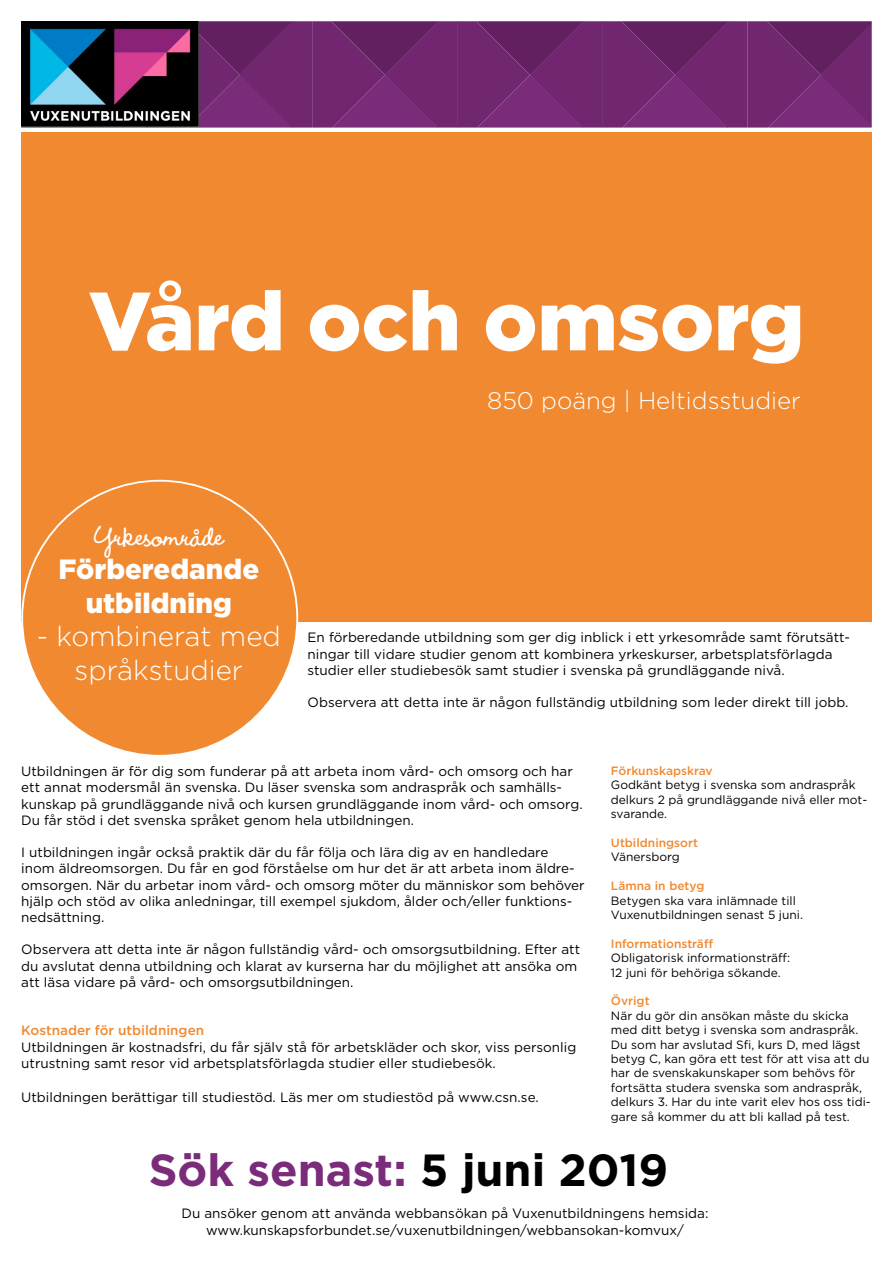
<style>
.page{position:relative;width:893px;height:1263px;background:#fff}
.page>*{position:absolute;margin:0;border:0;box-sizing:border-box;transform-origin:0 0}
.t1{font:900 82.5px "Gotham";color:#fff}
.t2{font:700 45px "Gotham";color:#7a2b7a}
.t3{font:700 36px "Wendy LP";color:#fff}
.t4{font:300 27.75px/33.3px "Gotham";color:#fff;text-align:center}
.t5{font:900 27.75px/33.3px "Gotham";color:#fff;text-align:center}
.t6{font:300 24px "Gotham";color:#fff}
.t7{font:13.5px/16.2px "Gotham";color:#000}
.t8{font:500 13.5px "Gotham";color:#f18930}
.t9{font:12px/14.4px "Gotham";color:#000}
.t10{font:500 12px "Gotham";color:#f18930}
.s1{color:#000}
</style>
<div class="page">
<svg style="left:21px;top:21px;width:851px;height:107px;background:#70286f"></svg>
<img style="left:22px;top:21px;width:177px;height:105px">
<div style="left:21px;top:133px;width:851px;height:489px;background:#f18930"></div>
<div style="left:22px;top:481px;width:275px;height:275px;background:#f18930;border-radius:50%"></div>
<h1 class="t1" style="left:89px;top:264px;width:717px">Vård och omsorg</h1>
<h3 class="t6" style="left:487px;top:385px;width:315px">850 poäng | Heltidsstudier</h3>
<h3 class="t3" style="left:94px;top:515px;width:131px">Yrkesområde</h3>
<h3 class="t5" style="left:59px;top:553px;width:202px">Förberedande utbildning</h3>
<h3 class="t4" style="left:37px;top:619px;width:246px">- kombinerat med språkstudier</h3>
<p class="t7" style="left:308px;top:629px;width:544px">En förberedande utbildning som ger dig inblick i ett yrkesområde samt förutsätt&shy;ningar till vidare studier genom att kombinera yrkeskurser, arbetsplatsförlagda studier eller studiebesök samt studier i svenska på grundläggande nivå.</p>
<p class="t7" style="left:308px;top:694px;width:542px">Observera att detta inte är någon fullständig utbildning som leder direkt till jobb.</p>
<p class="t7" style="left:21px;top:763px;width:563px">Utbildningen är för dig som funderar på att arbeta inom vård- och omsorg och har ett annat modersmål än svenska. Du läser svenska som andraspråk och samhälls&shy;kunskap på grundläggande nivå och kursen grundläggande inom vård- och omsorg.<br>Du får stöd i det svenska språket genom hela utbildningen.</p>
<p class="t7" style="left:21px;top:844px;width:565px">I utbildningen ingår också praktik där du får följa och lära dig av en handledare inom äldreomsorgen. Du får en god förståelse om hur det är att arbeta inom äldre&shy;omsorgen. När du arbetar inom vård- och omsorg möter du människor som behöver hjälp och stöd av olika anledningar, till exempel sjukdom, ålder och/eller funktions&shy;nedsättning.</p>
<p class="t7" style="left:21px;top:941px;width:560px">Observera att detta inte är någon fullständig vård- och omsorgsutbildning. Efter att du avslutat denna utbildning och klarat av kurserna har du möjlighet att ansöka om att läsa vidare på vård- och omsorgsutbildningen.</p>
<p class="t8" style="left:21px;top:1022px;width:184px">Kostnader för utbildningen</p>
<p class="t7" style="left:21px;top:1038px;width:557px">Utbildningen är kostnadsfri, du får själv stå för arbetskläder och skor, viss personlig utrustning samt resor vid arbetsplatsförlagda studier eller studiebesök.</p>
<p class="t7" style="left:21px;top:1089px;width:519px">Utbildningen berättigar till studiestöd. Läs mer om studiestöd på www.csn.se.</p>
<p class="t10" style="left:611px;top:763px;width:103px">Förkunskapskrav</p>
<p class="t9" style="left:611px;top:778px;width:258px">Godkänt betyg i svenska som andraspråk delkurs 2 på grundläggande nivå eller mot&shy;svarande.</p>
<p class="t10" style="left:611px;top:835px;width:89px">Utbildningsort</p>
<p class="t9" style="left:611px;top:850px;width:70px">Vänersborg</p>
<p class="t10" style="left:611px;top:878px;width:95px">Lämna in betyg</p>
<p class="t9" style="left:611px;top:893px;width:194px">Betygen ska vara inlämnade till<br>Vuxenutbildningen senast 5 juni.</p>
<p class="t10" style="left:611px;top:936px;width:104px">Informationsträff</p>
<p class="t9" style="left:611px;top:950px;width:181px">Obligatorisk informationsträff:<br>12 juni för behöriga sökande.</p>
<p class="t10" style="left:611px;top:993px;width:40px">Övrigt</p>
<p class="t9" style="left:611px;top:1008px;width:261px">När du gör din ansökan måste du skicka med ditt betyg i svenska som andraspråk.<br>Du som har avslutad Sfi, kurs D, med lägst betyg C, kan göra ett test för att visa att du har de svenskakunskaper som behövs för fortsätta studera svenska som andraspråk, delkurs 3. Har du inte varit elev hos oss tidi&shy;gare så kommer du att bli kallad på test.</p>
<h2 class="t2" style="left:149px;top:1140px;width:521px">Sök senast: <span class="s1">5 juni 2019</span></h2>
<p class="t7" style="left:182px;top:1205px;width:528px;text-align:center">Du ansöker genom att använda webbansökan på Vuxenutbildningens hemsida: www.kunskapsforbundet.se/vuxenutbildningen/webbansokan-komvux/</p>
</div>
